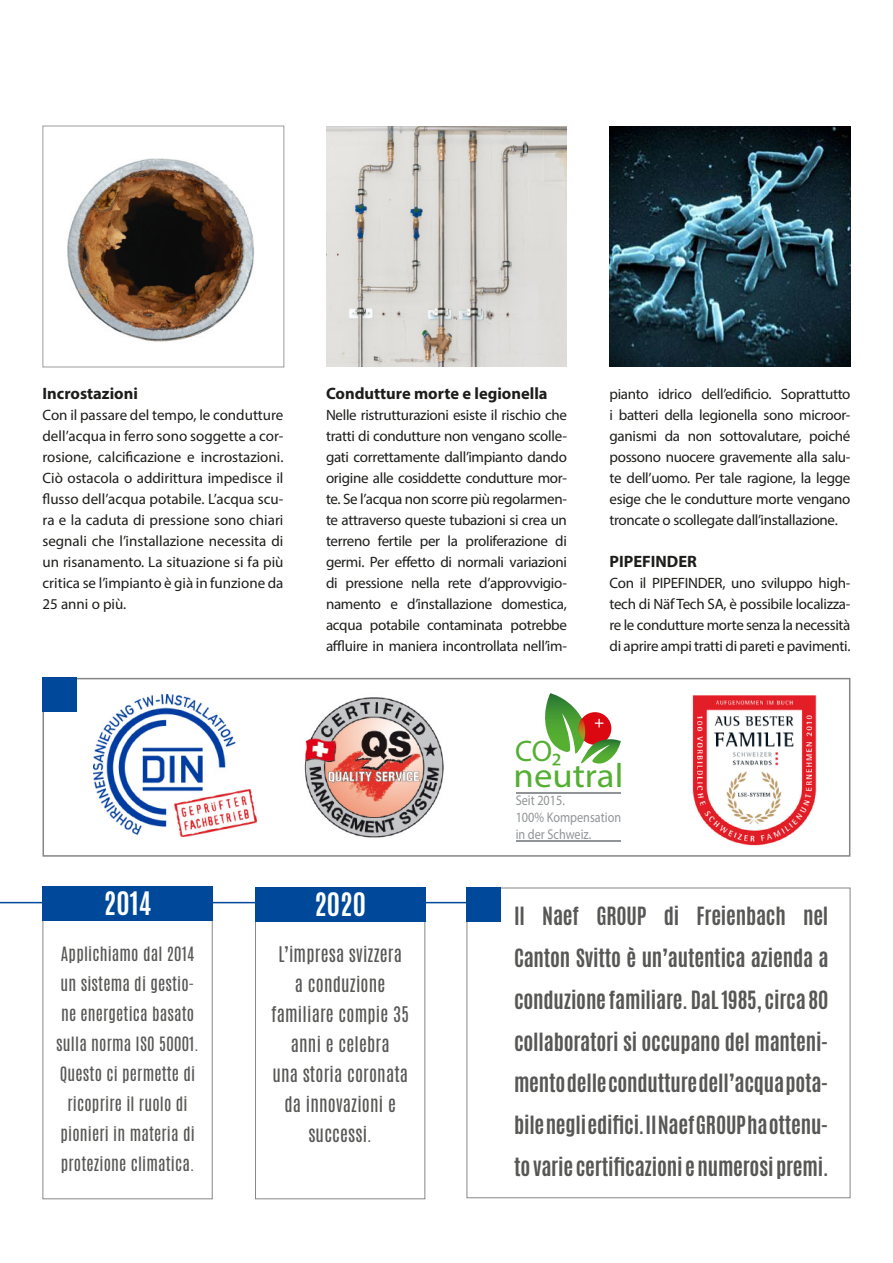
<style>
.page{position:relative;width:893px;height:1263px;background:#fff}
.page>*{position:absolute;margin:0;border:0;box-sizing:border-box;transform-origin:0 0}
.t1{font:33.9px "Myriad Pro";color:#53af32;scale:1.08 1}
.t2{font:29.7px "Myriad Pro";color:#53af32}
.ZAHL_IN_ZAHLENKUGEL{font:700 27px "Antonio";color:#fff}
.meilensteinkasten{font:700 21px/41.8px "Antonio";letter-spacing:-.01em;color:#575756;text-align:justify}
.meilensteinkasten-2{font:18px/30px "Antonio";letter-spacing:.01em;color:#575756;text-align:center}
.meilensteinkasten-3{font:16.5px/30px "Antonio";letter-spacing:.01em;color:#575756;text-align:center}
.FLIESS_TITEL_MYRIAD{font:700 16.5px "Myriad Pro";color:#1d1d1b}
.FLIESS_MYRIAD_10P{font:15px/21px "Myriad Pro";letter-spacing:-.02em;color:#1d1d1b;text-align:justify}
.t3{font:14.1px/17px "Myriad Pro";color:#919496;scale:.86 1}
</style>
<div class="page">
<div style="left:43px;top:678px;width:807px;height:179px;border:2px solid #868585"></div>
<img style="left:304px;top:697px;width:140px;height:141px">
<img style="left:94px;top:695px;width:162px;height:141px">
<hr style="left:516px;top:792px;width:104px;height:2px;background:#919496">
<hr style="left:516px;top:840px;width:104px;height:2px;background:#919496">
<svg style="left:545px;top:693px;width:76px;height:71px"></svg>
<img style="left:692px;top:695px;width:125px;height:151px">
<img style="left:326px;top:126px;width:241px;height:241px">
<img style="left:609px;top:126px;width:241px;height:241px">
<img style="left:67px;top:158px;width:187px;height:184px">
<div style="left:43px;top:126px;width:241px;height:241px;border:1px solid #9d9d9d"></div>
<hr style="left:0;top:902px;width:484px;height:1px;background:#00499a">
<div style="left:43px;top:920px;width:170px;height:279px;border:1px solid #878787"></div>
<div style="left:255px;top:920px;width:170px;height:279px;border:1px solid #878787"></div>
<div style="left:43px;top:887px;width:170px;height:34px;background:#00499a"></div>
<div style="left:255px;top:887px;width:170px;height:34px;background:#00499a"></div>
<div style="left:467px;top:887px;width:34px;height:34px;background:#00499a"></div>
<div style="left:43px;top:678px;width:34px;height:34px;background:#00499a"></div>
<p class="FLIESS_TITEL_MYRIAD" style="left:43px;top:383px;width:97px">Incrostazioni</p>
<p class="FLIESS_MYRIAD_10P" style="left:43px;top:404px;width:242px">Con il passare del tempo, le condutture dell’acqua in ferro sono soggette a cor&shy;rosione, calcificazione e incrostazioni.<br>Ciò ostacola o addirittura impedisce il flusso dell’acqua potabile. L’acqua scu&shy;ra e la caduta di pressione sono chiari segnali che l’installazione necessita di un risanamento. La situazione si fa più critica se l’impianto è già in funzione da 25 anni o più.</p>
<p class="FLIESS_TITEL_MYRIAD" style="left:326px;top:383px;width:223px">Condutture morte e legionella</p>
<p class="FLIESS_MYRIAD_10P" style="left:326px;top:404px;width:242px">Nelle ristrutturazioni esiste il rischio che tratti di condutture non vengano scolle&shy;gati correttamente dall’impianto dando origine alle cosiddette condutture mor&shy;te. Se l’acqua non scorre più regolarmen&shy;te attraverso queste tubazioni si crea un terreno fertile per la proliferazione di germi. Per effetto di normali variazioni di pressione nella rete d’approvvigio&shy;namento e d’installazione domestica, acqua potabile contaminata potrebbe affluire in maniera incontrollata nell’im-</p>
<p class="FLIESS_MYRIAD_10P" style="left:609px;top:383px;width:242px">pianto idrico dell’edificio. Soprattutto i batteri della legionella sono microor&shy;ganismi da non sottovalutare, poiché possono nuocere gravemente alla salu&shy;te dell’uomo. Per tale ragione, la legge esige che le condutture morte vengano troncate o scollegate dall’installazione.</p>
<p class="FLIESS_TITEL_MYRIAD" style="left:609px;top:551px;width:89px">PIPEFINDER</p>
<p class="FLIESS_MYRIAD_10P" style="left:609px;top:572px;width:242px">Con il PIPEFINDER, uno sviluppo high&shy;tech di Näf Tech SA, è possibile localizza&shy;re le condutture morte senza la necessità di aprire ampi tratti di pareti e pavimenti.</p>
<p class="t2" style="left:515px;top:732px;width:48px">CO2</p>
<p class="t1" style="left:514px;top:754px;width:103px">neutral</p>
<p class="t3" style="left:516px;top:791px;width:124px">Seit 2015.<br>100% Kompensation in der Schweiz.</p>
<p class="ZAHL_IN_ZAHLENKUGEL" style="left:104px;top:883px;width:49px">2014</p>
<p class="ZAHL_IN_ZAHLENKUGEL" style="left:314px;top:884px;width:53px">2020</p>
<p class="meilensteinkasten-3" style="left:56px;top:939px;width:144px">Applichiamo dal 2014 un sistema di gestio&shy;ne energetica basato sulla norma ISO 50001.<br>Questo ci permette di ricoprire il ruolo di pionieri in materia di protezione climatica.</p>
<p class="meilensteinkasten-2" style="left:271px;top:940px;width:139px">L’impresa svizzera<br>a conduzione familiare compie 35 anni e celebra<br>una storia coronata da innovazioni e successi.</p>
<p class="meilensteinkasten" style="left:514px;top:895px;width:316px">Il Naef GROUP di Freienbach nel Canton Svitto è un’autentica azienda a conduzione familiare. DaL 1985, circa 80 collaboratori si occupano del manteni&shy;mento delle condutture dell’acqua pota&shy;bile negli edifici. Il Naef GROUP ha ottenu&shy;to varie certificazioni e numerosi premi.</p>
</div>
